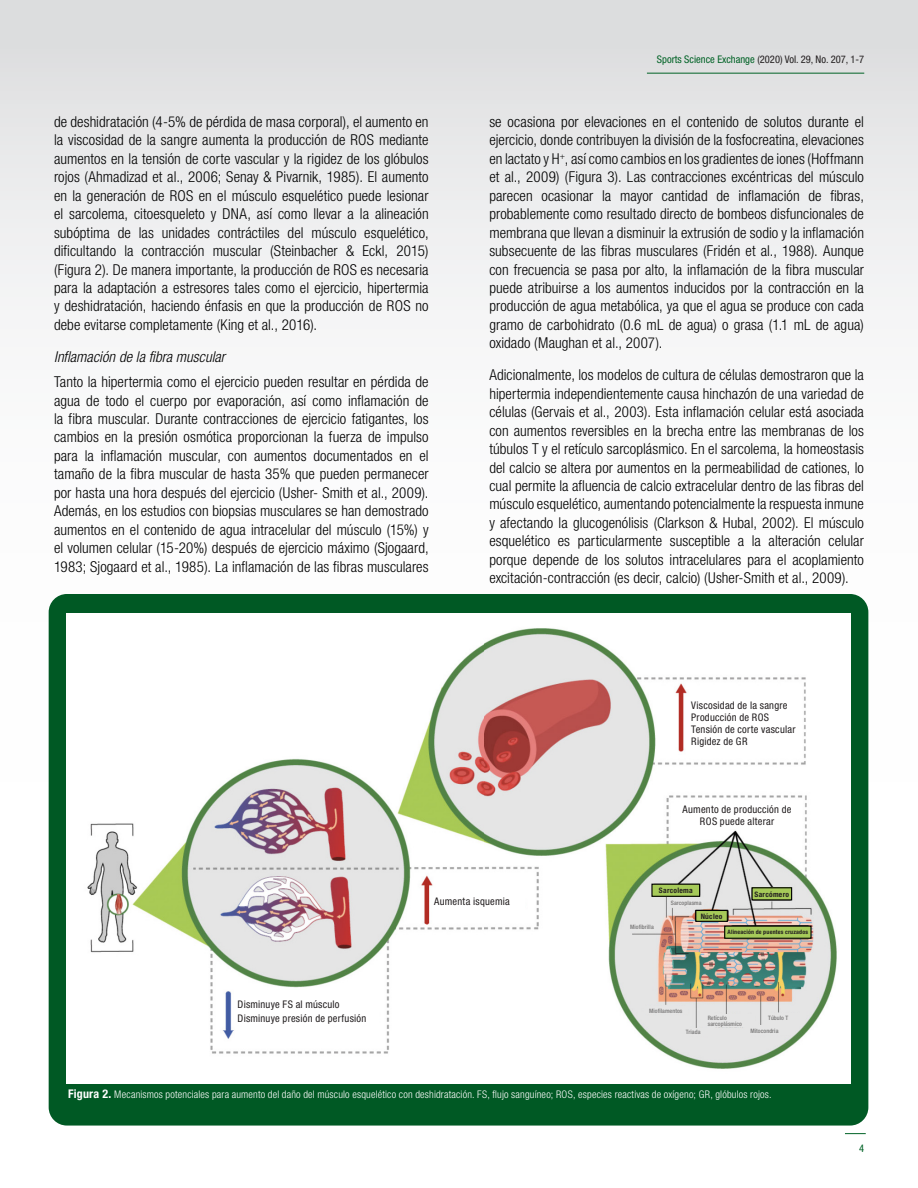
<style>
.page{position:relative;width:918px;height:1188px;background:#fff}
.page>*{position:absolute;margin:0;border:0;box-sizing:border-box;transform-origin:0 0}
.newbody_text_no_bull{font:300 condensed 15px/18.5px "Helvetica Neue LT Std";letter-spacing:.005em;color:#000;text-align:justify}
.newbody_text_no_bull-2{font:italic 300 condensed 15px "Helvetica Neue LT Std";letter-spacing:.005em;color:#000}
.t1{font:condensed 10.5px/12px "Helvetica Neue LT Std";letter-spacing:.02em;color:#231f20;text-align:center}
.t2{font:300 condensed 10.5px "Helvetica Neue LT Std";letter-spacing:.02em;color:#fff}
.t3{font:condensed 10.5px "Helvetica Neue LT Std";color:#231f20}
.t4{font:condensed 10.5px "Helvetica Neue LT Std";color:#016226}
.t5{font:700 condensed 7.5px "Helvetica Neue LT Std";letter-spacing:.035em;color:#231f20}
.t6{font:500 condensed 6px/6px "Helvetica Neue LT Std";letter-spacing:.01em;color:#767575}
.t7{font:700 condensed 6px "Helvetica Neue LT Std";letter-spacing:.035em;color:#231f20}
.s1{color:#016226}
.s2{font-weight:700;font-size:12px}
</style>
<div class="page">
<div style="left:0;top:0;width:918px;height:1188px;background:linear-gradient(to bottom,#e9e9ea,#fff)"></div>
<hr style="left:647px;top:73px;width:217px;height:1px;background:#016226">
<svg style="left:845px;top:1133px;width:21px;height:1px"></svg>
<div style="left:49px;top:594px;width:819px;height:532px;background:#005924;border-radius:18px"></div>
<img style="left:67px;top:613px;width:784px;height:471px">
<div style="left:238px;top:998px;width:141px;height:26px;background:#fff"></div>
<div style="left:434px;top:888px;width:91px;height:27px;background:#fff"></div>
<div style="left:691px;top:696px;width:109px;height:55px;background:#fff"></div>
<div style="left:674px;top:802px;width:126px;height:27px;background:#fff"></div>
<div style="left:652px;top:884px;width:48px;height:12px;background:#a6ca59"></div>
<div style="left:651px;top:884px;width:49px;height:13px;border:1px solid #000"></div>
<div style="left:752px;top:888px;width:40px;height:12px;background:#a6ca59"></div>
<div style="left:752px;top:887px;width:40px;height:13px;border:1px solid #000"></div>
<div style="left:725px;top:926px;width:86px;height:12px;background:#a6ca59"></div>
<div style="left:724px;top:926px;width:88px;height:13px;border:1px solid #000"></div>
<div style="left:696px;top:910px;width:31px;height:11px;background:#a6ca59"></div>
<div style="left:695px;top:910px;width:33px;height:12px;border:1px solid #000"></div>
<div style="left:669px;top:899px;width:35px;height:8px;background:#e5e5e5"></div>
<div style="left:624px;top:923px;width:36px;height:8px;background:#e5e5e5"></div>
<div style="left:644px;top:1007px;width:43px;height:7px;background:#e5e5e5"></div>
<div style="left:679px;top:1028px;width:29px;height:8px;background:#e5e5e5"></div>
<div style="left:708px;top:1014px;width:47px;height:13px;background:#e5e5e5"></div>
<div style="left:750px;top:1026px;width:42px;height:9px;background:#e5e5e5"></div>
<div style="left:768px;top:1013px;width:37px;height:9px;background:#e5e5e5"></div>
<p class="newbody_text_no_bull" style="left:54px;top:112px;width:376px">de deshidratación (4-5% de pérdida de masa corporal), el aumento en la viscosidad de la sangre aumenta la producción de ROS mediante aumentos en la tensión de corte vascular y la rigidez de los glóbulos rojos (Ahmadizad et al., 2006; Senay &amp; Pivarnik, 1985). El aumento en la generación de ROS en el músculo esquelético puede lesionar el sarcolema, citoesqueleto y DNA, así como llevar a la alineación subóptima de las unidades contráctiles del músculo esquelético, dificultando la contracción muscular (Steinbacher &amp; Eckl, 2015) (Figura 2). De manera importante, la producción de ROS es necesaria para la adaptación a estresores tales como el ejercicio, hipertermia y deshidratación, haciendo énfasis en que la producción de ROS no debe evitarse completamente (King et al., 2016).</p>
<p class="newbody_text_no_bull-2" style="left:54px;top:348px;width:173px">Inflamación de la fibra muscular</p>
<p class="newbody_text_no_bull" style="left:54px;top:372px;width:376px">Tanto la hipertermia como el ejercicio pueden resultar en pérdida de agua de todo el cuerpo por evaporación, así como inflamación de la fibra muscular. Durante contracciones de ejercicio fatigantes, los cambios en la presión osmótica proporcionan la fuerza de impulso para la inflamación muscular, con aumentos documentados en el tamaño de la fibra muscular de hasta 35% que pueden permanecer por hasta una hora después del ejercicio (Usher- Smith et al., 2009).<br>Además, en los estudios con biopsias musculares se han demostrado aumentos en el contenido de agua intracelular del músculo (15%) y el volumen celular (15-20%) después de ejercicio máximo (Sjogaard, 1983; Sjogaard et al., 1985). La inflamación de las fibras musculares</p>
<p class="t3" style="left:657px;top:53px;width:209px"><span class="s1">Sports Science Exchange</span> (2020) Vol. 29, No. 207, 1-7</p>
<p class="newbody_text_no_bull" style="left:489px;top:112px;width:376px">se ocasiona por elevaciones en el contenido de solutos durante el ejercicio, donde contribuyen la división de la fosfocreatina, elevaciones en lactato y H<sup>+</sup>, así como cambios en los gradientes de iones (Hoffmann et al., 2009) (Figura 3). Las contracciones excéntricas del músculo parecen ocasionar la mayor cantidad de inflamación de fibras, probablemente como resultado directo de bombeos disfuncionales de membrana que llevan a disminuir la extrusión de sodio y la inflamación subsecuente de las fibras musculares (Fridén et al., 1988). Aunque con frecuencia se pasa por alto, la inflamación de la fibra muscular puede atribuirse a los aumentos inducidos por la contracción en la producción de agua metabólica, ya que el agua se produce con cada gramo de carbohidrato (0.6 mL de agua) o grasa (1.1 mL de agua) oxidado (Maughan et al., 2007).</p>
<p class="newbody_text_no_bull" style="left:489px;top:366px;width:376px">Adicionalmente, los modelos de cultura de células demostraron que la hipertermia independientemente causa hinchazón de una variedad de células (Gervais et al., 2003). Esta inflamación celular está asociada con aumentos reversibles en la brecha entre las membranas de los túbulos T y el retículo sarcoplásmico. En el sarcolema, la homeostasis del calcio se altera por aumentos en la permeabilidad de cationes, lo cual permite la afluencia de calcio extracelular dentro de las fibras del músculo esquelético, aumentando potencialmente la respuesta inmune y afectando la glucogenólisis (Clarkson &amp; Hubal, 2002). El músculo esquelético es particularmente susceptible a la alteración celular porque depende de los solutos intracelulares para el acoplamiento excitación-contracción (es decir, calcio) (Usher-Smith et al., 2009).</p>
<p class="t1" style="left:691px;top:699px;width:98px">Viscosidad de la sangre</p>
<p class="t1" style="left:691px;top:711px;width:79px">Producción de ROS</p>
<p class="t1" style="left:691px;top:723px;width:106px">Tensión de corte vascular</p>
<p class="t1" style="left:691px;top:735px;width:58px">Rigidez de GR</p>
<p class="t1" style="left:683px;top:804px;width:110px">Aumento de producción de<br>ROS puede alterar</p>
<p class="t1" style="left:238px;top:998px;width:104px">Disminuye FS al músculo</p>
<p class="t1" style="left:238px;top:1012px;width:130px">Disminuye presión de perfusión</p>
<p class="t1" style="left:434px;top:895px;width:77px">Aumenta isquemia</p>
<p class="t5" style="left:659px;top:886px;width:35px">Sarcolema</p>
<p class="t5" style="left:755px;top:889px;width:36px">Sarcómero</p>
<p class="t7" style="left:728px;top:929px;width:82px">Alineación de puentes cruzados</p>
<p class="t6" style="left:671px;top:900px;width:32px">Sarcoplasma</p>
<p class="t5" style="left:701px;top:911px;width:23px">Núcleo</p>
<p class="t6" style="left:630px;top:924px;width:25px">Miofibrilla</p>
<p class="t6" style="left:649px;top:1007px;width:35px">Miofilamentos</p>
<p class="t6" style="left:708px;top:1015px;width:36px">Retículo sarcoplásmico</p>
<p class="t6" style="left:686px;top:1029px;width:16px">Triada</p>
<p class="t6" style="left:768px;top:1015px;width:21px">Túbulo T</p>
<p class="t6" style="left:750px;top:1027px;width:30px">Mitocondria</p>
<p class="t2" style="left:68px;top:1089px;width:705px"><span class="s2">Figura 2.</span> Mecanismos potenciales para aumento del daño del músculo esquelético con deshidratación. FS, flujo sanguíneo; ROS, especies reactivas de oxígeno; GR, glóbulos rojos.</p>
<p class="t4" style="left:859px;top:1142px;width:7px">4</p>
</div>
